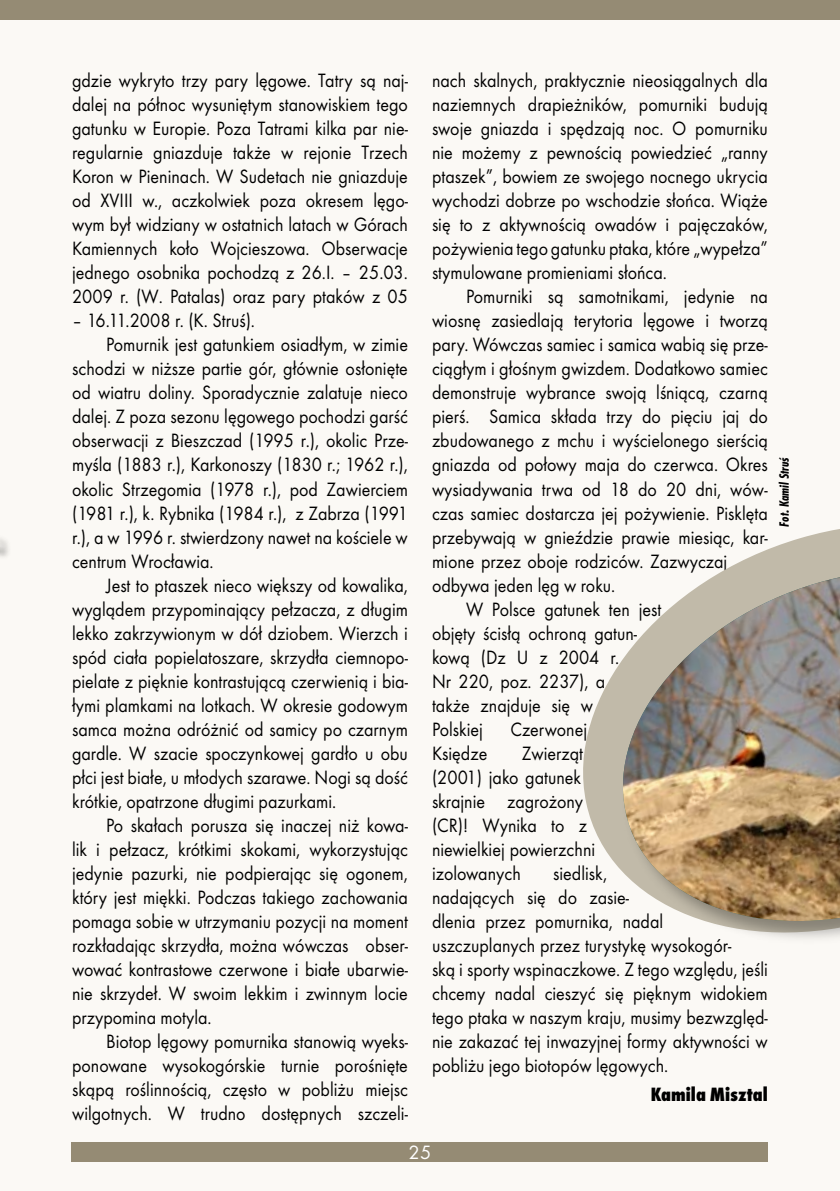
<style>
.page{position:relative;width:840px;height:1191px;background:#fff}
.page>*{position:absolute;margin:0;border:0;box-sizing:border-box;transform-origin:0 0}
.t1{font:20px/24px "Futur TEE";color:#000;text-align:justify;scale:.9 1}
.t2{font:20px "Futur TEE Ext Bol Con";color:#000}
.t3{font:20px "Futur TEE";color:#fff}
.t4{font:italic 14px "Futur TEE Bol Con";color:#000}
</style>
<div class="page">
<div style="left:0;top:0;width:839px;height:1191px;background:#fbf9f5"></div>
<div style="left:0;top:0;width:839px;height:20px;background:#958b74"></div>
<div style="left:72px;top:1141px;width:695px;height:20px;background:#958b74"></div>
<div style="left:0;top:514px;width:12px;height:55px;background:#000;opacity:.4"></div>
<svg style="left:0;top:514px;width:1px;height:51px"></svg>
<svg style="left:583px;top:529px;width:256px;height:322px"></svg>
<img style="left:606px;top:559px;width:233px;height:380px">
<p class="t1" style="left:72px;top:68px;width:374px">gdzie wykryto trzy pary lęgowe. Tatry są naj&shy;dalej na północ wysuniętym stanowiskiem tego gatunku w Europie. Poza Tatrami kilka par nie&shy;regularnie gniazduje także w rejonie Trzech Koron w Pieninach. W Sudetach nie gniazduje od XVIII w., aczkolwiek poza okresem lęgo&shy;wym był widziany w ostatnich latach w Górach Kamiennych koło Wojcieszowa. Obserwacje jednego osobnika pochodzą z 26.I. – 25.03.<br>2009 r. (W. Patalas) oraz pary ptaków z 05</p>
<p class="t1" style="left:72px;top:308px;width:205px">– 16.11.2008 r. (K. Struś).</p>
<p class="t1" style="left:106px;top:332px;width:337px">Pomurnik jest gatunkiem osiadłym, w zimie</p>
<p class="t1" style="left:72px;top:356px;width:374px">schodzi w niższe partie gór, głównie osłonięte</p>
<p class="t1" style="left:72px;top:380px;width:374px">od wiatru doliny. Sporadycznie zalatuje nieco</p>
<p class="t1" style="left:72px;top:404px;width:374px">dalej. Z poza sezonu lęgowego pochodzi garść</p>
<p class="t1" style="left:72px;top:428px;width:374px">obserwacji z Bieszczad (1995 r.), okolic Prze-</p>
<p class="t1" style="left:72px;top:452px;width:374px">myśla (1883 r.), Karkonoszy (1830 r.; 1962 r.),</p>
<p class="t1" style="left:72px;top:476px;width:374px">okolic Strzegomia (1978 r.), pod Zawierciem</p>
<p class="t1" style="left:72px;top:500px;width:374px">(1981 r.), k. Rybnika (1984 r.), z Zabrza (1991</p>
<p class="t1" style="left:72px;top:524px;width:374px">r.), a w 1996 r. stwierdzony nawet na kościele w</p>
<p class="t1" style="left:72px;top:548px;width:159px">centrum Wrocławia.</p>
<p class="t1" style="left:106px;top:572px;width:337px">Jest to ptaszek nieco większy od kowalika,</p>
<p class="t1" style="left:72px;top:596px;width:374px">wyglądem przypominający pełzacza, z długim</p>
<p class="t1" style="left:72px;top:620px;width:374px">lekko zakrzywionym w dół dziobem. Wierzch i</p>
<p class="t1" style="left:72px;top:644px;width:374px">spód ciała popielatoszare, skrzydła ciemnopo-</p>
<p class="t1" style="left:72px;top:668px;width:374px">pielate z pięknie kontrastującą czerwienią i bia-</p>
<p class="t1" style="left:72px;top:692px;width:374px">łymi plamkami na lotkach. W okresie godowym</p>
<p class="t1" style="left:72px;top:716px;width:374px">samca można odróżnić od samicy po czarnym</p>
<p class="t1" style="left:72px;top:740px;width:374px">gardle. W szacie spoczynkowej gardło u obu</p>
<p class="t1" style="left:72px;top:764px;width:374px">płci jest białe, u młodych szarawe. Nogi są dość</p>
<p class="t1" style="left:72px;top:788px;width:295px">krótkie, opatrzone długimi pazurkami.</p>
<p class="t1" style="left:106px;top:812px;width:337px">Po skałach porusza się inaczej niż kowa-</p>
<p class="t1" style="left:72px;top:836px;width:374px">lik i pełzacz, krótkimi skokami, wykorzystując</p>
<p class="t1" style="left:72px;top:860px;width:374px">jedynie pazurki, nie podpierając się ogonem,</p>
<p class="t1" style="left:72px;top:884px;width:374px">który jest miękki. Podczas takiego zachowania</p>
<p class="t1" style="left:72px;top:908px;width:374px">pomaga sobie w utrzymaniu pozycji na moment</p>
<p class="t1" style="left:72px;top:932px;width:374px">rozkładając skrzydła, można wówczas obser-</p>
<p class="t1" style="left:72px;top:956px;width:374px">wować kontrastowe czerwone i białe ubarwie-</p>
<p class="t1" style="left:72px;top:980px;width:374px">nie skrzydeł. W swoim lekkim i zwinnym locie</p>
<p class="t1" style="left:72px;top:1004px;width:156px">przypomina motyla.</p>
<p class="t1" style="left:106px;top:1028px;width:337px">Biotop lęgowy pomurnika stanowią wyeks-</p>
<p class="t1" style="left:72px;top:1052px;width:374px">ponowane wysokogórskie turnie porośnięte</p>
<p class="t1" style="left:72px;top:1076px;width:374px">skąpą roślinnością, często w pobliżu miejsc</p>
<p class="t1" style="left:72px;top:1100px;width:374px">wilgotnych. W trudno dostępnych szczeli-</p>
<p class="t1" style="left:432px;top:68px;width:374px">nach skalnych, praktycznie nieosiągalnych dla naziemnych drapieżników, pomurniki budują swoje gniazda i spędzają noc. O pomurniku nie możemy z pewnością powiedzieć „ranny ptaszek”, bowiem ze swojego nocnego ukrycia wychodzi dobrze po wschodzie słońca. Wiąże się to z aktywnością owadów i pajęczaków, pożywienia tego gatunku ptaka, które „wypełza” stymulowane promieniami słońca.</p>
<p class="t1" style="left:466px;top:284px;width:337px">Pomurniki są samotnikami, jedynie na</p>
<p class="t1" style="left:432px;top:308px;width:374px">wiosnę zasiedlają terytoria lęgowe i tworzą</p>
<p class="t1" style="left:432px;top:332px;width:374px">pary. Wówczas samiec i samica wabią się prze-</p>
<p class="t1" style="left:432px;top:356px;width:374px">ciągłym i głośnym gwizdem. Dodatkowo samiec</p>
<p class="t1" style="left:432px;top:380px;width:374px">demonstruje wybrance swoją lśniącą, czarną</p>
<p class="t1" style="left:432px;top:404px;width:374px">pierś. Samica składa trzy do pięciu jaj do</p>
<p class="t1" style="left:432px;top:428px;width:374px">zbudowanego z mchu i wyścielonego sierścią</p>
<p class="t1" style="left:432px;top:452px;width:374px">gniazda od połowy maja do czerwca. Okres</p>
<p class="t1" style="left:432px;top:476px;width:374px">wysiadywania trwa od 18 do 20 dni, wów-</p>
<p class="t1" style="left:432px;top:500px;width:374px">czas samiec dostarcza jej pożywienie. Pisklęta</p>
<p class="t1" style="left:432px;top:524px;width:374px">przebywają w gnieździe prawie miesiąc, kar-</p>
<p class="t1" style="left:432px;top:548px;width:329px">mione przez oboje rodziców. Zazwyczaj</p>
<p class="t1" style="left:432px;top:572px;width:205px">odbywa jeden lęg w roku.</p>
<p class="t1" style="left:466px;top:596px;width:218px">W Polsce gatunek ten jest</p>
<p class="t1" style="left:432px;top:620px;width:229px">objęty ścisłą ochroną gatun-</p>
<p class="t1" style="left:432px;top:644px;width:209px">kową (Dz U z 2004 r.</p>
<p class="t1" style="left:432px;top:668px;width:194px">Nr 220, poz. 2237), a</p>
<p class="t1" style="left:432px;top:692px;width:180px">także znajduje się w</p>
<p class="t1" style="left:432px;top:716px;width:58px">Polskiej</p>
<p class="t1" style="left:510px;top:716px;width:87px">Czerwonej</p>
<p class="t1" style="left:432px;top:740px;width:63px">Księdze</p>
<p class="t1" style="left:432px;top:740px;width:183px;text-align:left;text-indent:90px">Zwierząt (2001) jako gatunek skrajnie zagrożony (CR)! Wynika to z niewielkiej powierzchni izolowanych</p>
<p class="t1" style="left:432px;top:860px;width:374px;text-align:left;text-indent:121px">siedlisk,<br>nadających się do zasie-<br>dlenia przez pomurnika, nadal uszczuplanych przez turystykę wysokogór-<br>ską i sporty wspinaczkowe. Z tego względu, jeśli chcemy nadal cieszyć się pięknym widokiem tego ptaka w naszym kraju, musimy bezwzględ&shy;nie zakazać tej inwazyjnej formy aktywności w pobliżu jego biotopów lęgowych.</p>
<p class="t2" style="left:650px;top:1083px;width:119px">Kamila Misztal</p>
<p class="t3" style="left:408px;top:1140px;width:24px">25</p>
<p class="t4" style="left:775px;top:526px;width:71px;rotate:-90deg">Fot. Kamil Struś</p>
</div>
